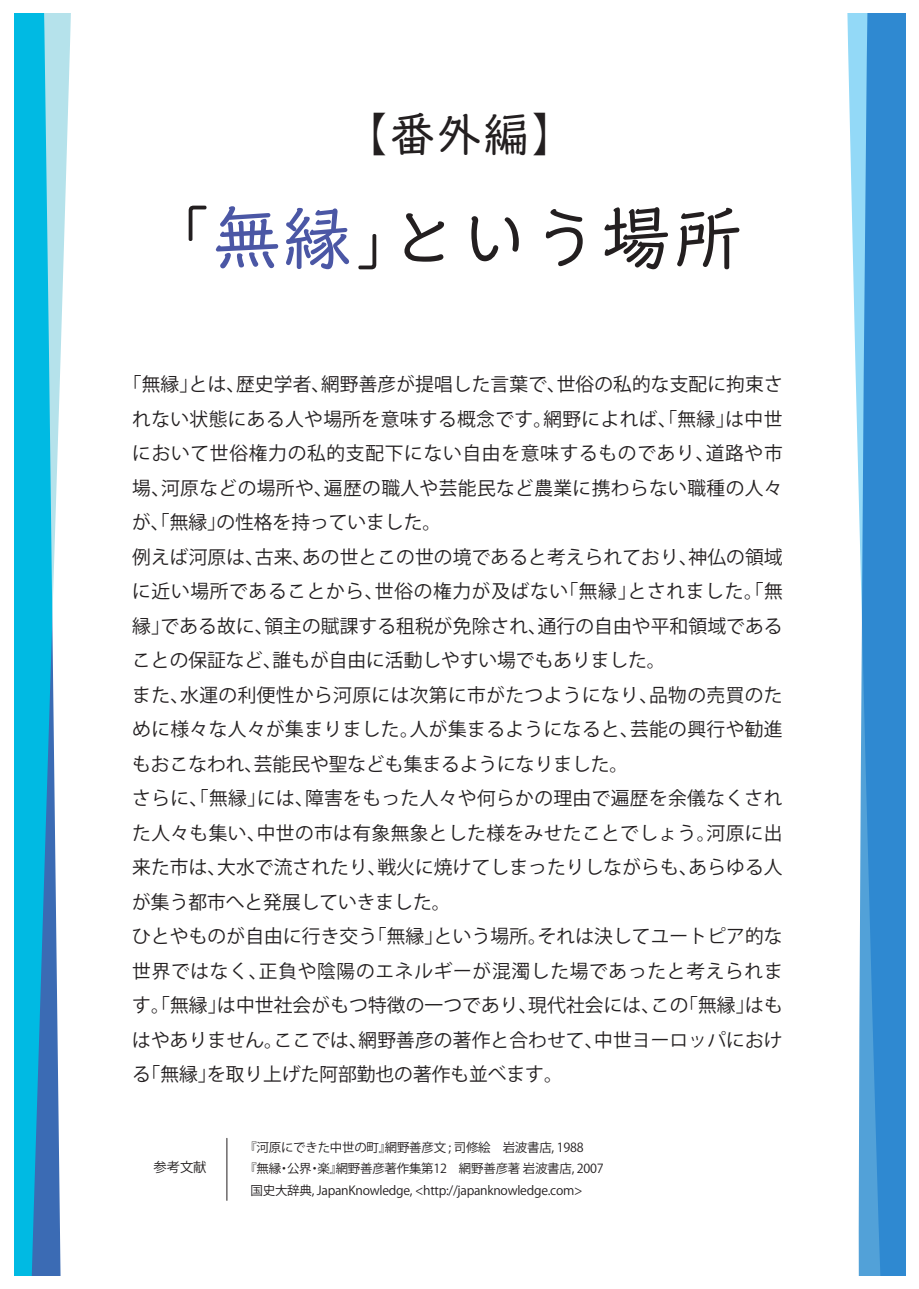
<style>
.page{position:relative;width:919px;height:1289px;background:#fff}
.page>*{position:absolute;margin:0;border:0;box-sizing:border-box;transform-origin:0 0}
.t1{font:70.8px "Talking Std";color:#231f20}
.t2{font:47.25px "Talking Std";color:#231f20}
.t3{font:18.75px/34.5px "Koz Go Pr 6 N";letter-spacing:.005em;color:#231f20}
.t4{font:13.35px "Koz Go Pro";color:#231f20}
.t5{font:12.45px "Koz Go Pro";letter-spacing:-.02em;color:#231f20}
.s1{color:#4b57a5}
</style>
<div class="page">
<svg style="left:847px;top:13px;width:11px;height:450px"></svg>
<svg style="left:858px;top:13px;width:48px;height:1263px;background:#4295d6"></svg>
<svg style="left:62px;top:13px;width:9px;height:293px"></svg>
<svg style="left:14px;top:13px;width:48px;height:1263px;background:#2eb6de"></svg>
<hr style="left:226px;top:1138px;width:1px;height:62px;background:#231f20">
<h2 class="t2" style="left:341px;top:98px;width:238px">【番外編】</h2>
<h1 class="t1" style="left:141px;top:184px;width:603px">「<span class="s1">無縁</span>」という場所</h1>
<p class="t3" style="left:132px;top:367px;width:652px;text-indent:-9px">「無縁」とは、歴史学者、網野善彦が提唱した言葉で、世俗の私的な支配に拘束されない状態にある人や場所を意味する概念です。網野によれば、「無縁」は中世において世俗権力の私的支配下にない自由を意味するものであり、道路や市場、河原などの場所や、遍歴の職人や芸能民など農業に携わらない職種の人々が、「無縁」の性格を持っていました。<br>例えば河原は、古来、あの世とこの世の境であると考えられており、神仏の領域に近い場所であることから、世俗の権力が及ばない「無縁」とされました。「無縁」である故に、領主の賦課する租税が免除され、通行の自由や平和領域であることの保証など、誰もが自由に活動しやすい場でもありました。<br>また、水運の利便性から河原には次第に市がたつようになり、品物の売買のために様々な人々が集まりました。人が集まるようになると、芸能の興行や勧進もおこなわれ、芸能民や聖なども集まるようになりました。<br>さらに、「無縁」には、障害をもった人々や何らかの理由で遍歴を余儀なくされた人々も集い、中世の市は有象無象とした様をみせたことでしょう。河原に出来た市は、大水で流されたり、戦火に焼けてしまったりしながらも、あらゆる人が集う都市へと発展していきました。<br>ひとやものが自由に行き交う「無縁」という場所。それは決してユートピア的な世界ではなく、正負や陰陽のエネルギーが混濁した場であったと考えられます。「無縁」は中世社会がもつ特徴の一つであり、現代社会には、この「無縁」はもはやありません。ここでは、網野善彦の著作と合わせて、中世ヨーロッパにおける「無縁」を取り上げた阿部勤也の著作も並べます。</p>
<p class="t4" style="left:153px;top:1158px;width:55px">参考文献</p>
<p class="t5" style="left:244px;top:1138px;width:341px">『河原にできた中世の町』網野善彦文 ; 司修絵　岩波書店, 1988</p>
<p class="t5" style="left:244px;top:1160px;width:361px">『無縁・公界・楽』網野善彦著作集第12　網野善彦著 岩波書店, 2007</p>
<p class="t5" style="left:250px;top:1182px;width:333px">国史大辞典, JapanKnowledge, &lt;http://japanknowledge.com&gt;</p>
</div>
